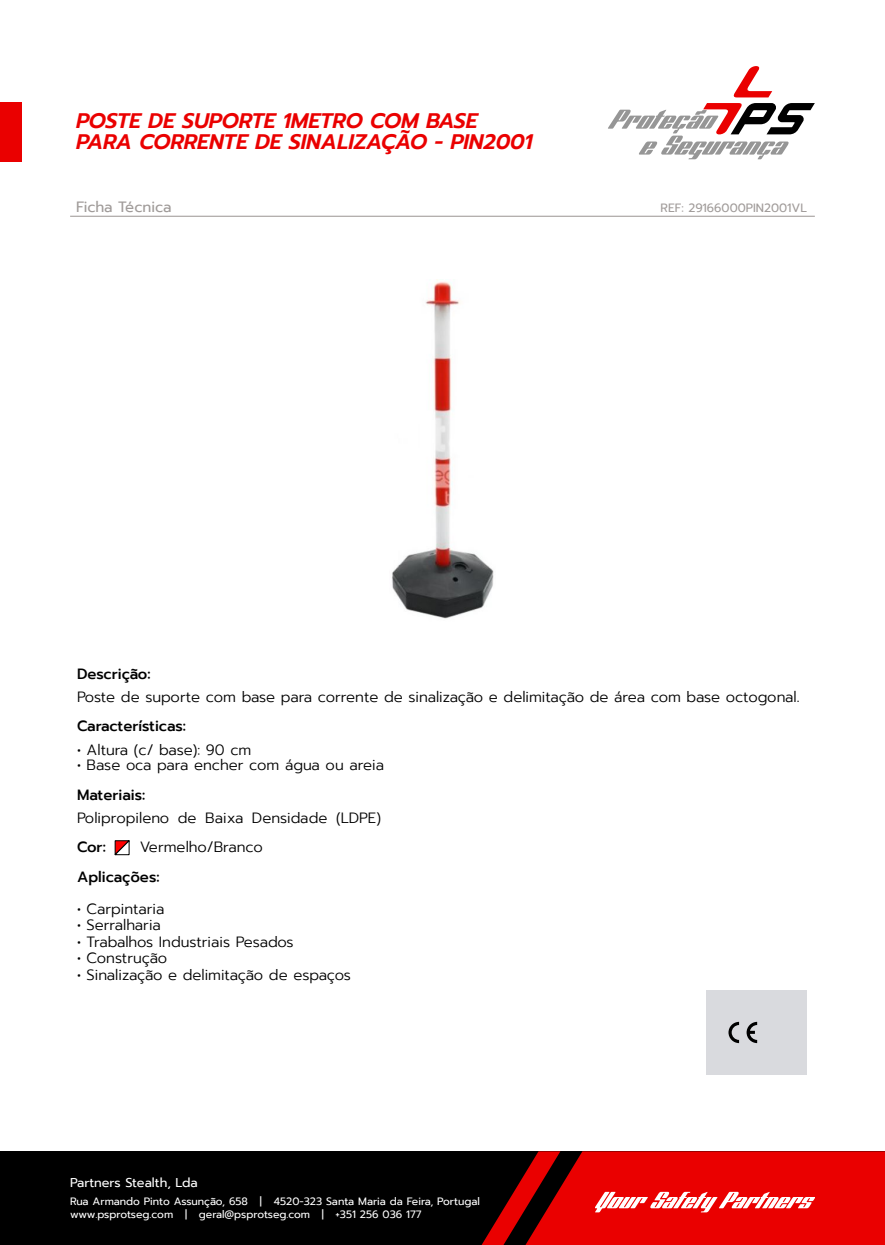
<style>
.page{position:relative;width:885px;height:1245px;background:#fff}
.page>*{position:absolute;margin:0;border:0;box-sizing:border-box;transform-origin:0 0}
.t1{font:italic 600 21px/21px "Prompt";color:#ea0000}
.t2{font:300 14.85px "Prompt";color:#000}
.t3{font:500 14.85px "Prompt";color:#000}
.t4{font:14.85px "Prompt";color:#a09b99}
.t5{font:12.75px "Prompt";color:#fff}
.t6{font:12px "Prompt";color:#a09b99}
.t7{font:10.65px/13.4px "Prompt";color:#fff}
</style>
<div class="page">
<div style="left:0;top:1151px;width:885px;height:94px;background:#000"></div>
<hr style="left:70px;top:216px;width:745px;height:1px;background:#a09b99">
<svg style="left:482px;top:1151px;width:403px;height:94px;background:#cd0c0c"></svg>
<div style="left:0;top:103px;width:21px;height:59px;background:#ea0000"></div>
<svg style="left:733px;top:66px;width:39px;height:31px"></svg>
<svg style="left:608px;top:103px;width:207px;height:56px"></svg>
<div style="left:706px;top:990px;width:101px;height:85px;background:#d9dade"></div>
<svg style="left:747px;top:1022px;width:10px;height:21px"></svg>
<svg style="left:729px;top:1022px;width:10px;height:21px"></svg>
<svg style="left:115px;top:840px;width:15px;height:16px"></svg>
<img style="left:392px;top:279px;width:102px;height:340px">
<h1 class="t1" style="left:76px;top:113px;width:458px">POSTE DE SUPORTE 1METRO COM BASE<br>PARA CORRENTE DE SINALIZAÇÃO - PIN2001</h1>
<p class="t4" style="left:76px;top:201px;width:97px">Ficha Técnica</p>
<p class="t6" style="left:661px;top:203px;width:148px">REF: 29166000PIN2001VL</p>
<p class="t3" style="left:77px;top:668px;width:75px">Descrição:</p>
<p class="t2" style="left:77px;top:691px;width:724px">Poste de suporte com base para corrente de sinalização e delimitação de área com base octogonal.</p>
<p class="t3" style="left:77px;top:720px;width:110px">Características:</p>
<p class="t2" style="left:77px;top:744px;width:176px">• Altura (c/ base): 90 cm</p>
<p class="t2" style="left:77px;top:759px;width:309px">• Base oca para encher com água ou areia</p>
<p class="t3" style="left:77px;top:789px;width:70px">Materiais:</p>
<p class="t2" style="left:77px;top:811px;width:306px">Polipropileno de Baixa Densidade (LDPE)</p>
<p class="t3" style="left:77px;top:841px;width:30px">Cor:</p>
<p class="t2" style="left:140px;top:841px;width:125px">Vermelho/Branco</p>
<p class="t3" style="left:77px;top:871px;width:84px">Aplicações:</p>
<p class="t2" style="left:77px;top:902px;width:89px">• Carpintaria</p>
<p class="t2" style="left:77px;top:919px;width:85px">• Serralharia</p>
<p class="t2" style="left:77px;top:935px;width:218px">• Trabalhos Industriais Pesados</p>
<p class="t2" style="left:77px;top:952px;width:92px">• Construção</p>
<p class="t2" style="left:77px;top:968px;width:275px">• Sinalização e delimitação de espaços</p>
<p class="t5" style="left:70px;top:1177px;width:129px">Partners Stealth, Lda</p>
<p class="t7" style="left:70px;top:1196px;width:411px">Rua Armando Pinto Assunção, 658 | 4520-323 Santa Maria da Feira, Portugal www.psprotseg.com | geral@psprotseg.com | +351 256 036 177</p>
</div>
